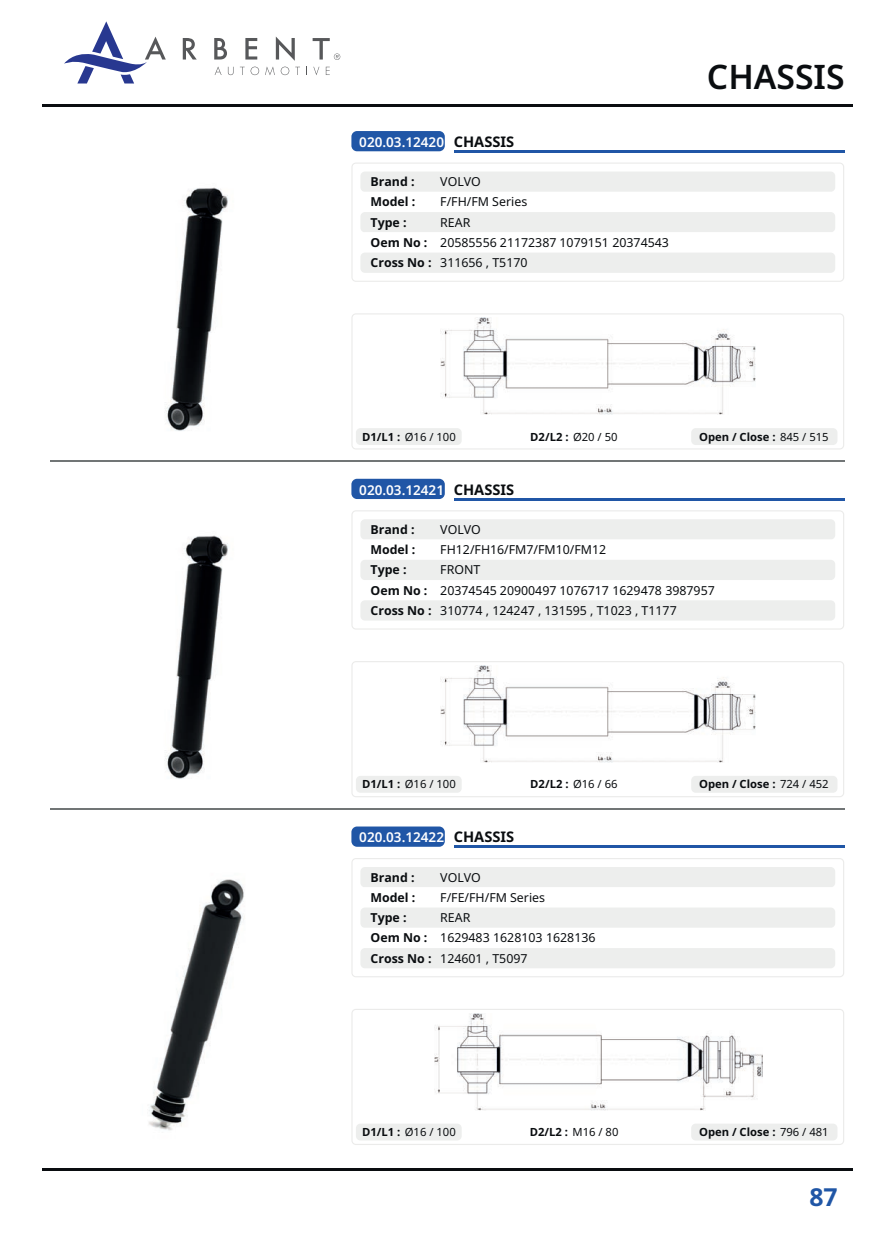
<style>
.page{position:relative;width:893px;height:1259px;background:#fff}
.page>*{position:absolute;margin:0;border:0;box-sizing:border-box;transform-origin:0 0}
.t1{font:600 33.75px "Noto Sans";color:#0a0d10}
.t2{font:700 24.75px "Noto Sans";color:#2056a6}
.t3{font:600 13.5px "Noto Sans";color:#fff}
.t4{font:12.3px/20.2px "Noto Sans";color:#0a0d10}
.t5{font:700 12.3px "Noto Sans";color:#0a0d10}
.t6{font:700 11.25px "Noto Sans";color:#0a0d10}
.t7{font:11.25px "Noto Sans";color:#0a0d10}
.s1{font-weight:700;font-size:14.7px;color:#0a0d10}
.s2{font-weight:700}
.s3{font-weight:400}
</style>
<div class="page">
<svg style="left:215px;top:66px;width:7px;height:9px"></svg>
<svg style="left:228px;top:67px;width:5px;height:8px"></svg>
<svg style="left:240px;top:67px;width:5px;height:8px"></svg>
<svg style="left:251px;top:67px;width:8px;height:8px"></svg>
<svg style="left:313px;top:67px;width:6px;height:8px"></svg>
<svg style="left:326px;top:67px;width:4px;height:8px"></svg>
<svg style="left:183px;top:38px;width:14px;height:22px"></svg>
<svg style="left:214px;top:38px;width:13px;height:22px"></svg>
<svg style="left:245px;top:38px;width:12px;height:22px"></svg>
<svg style="left:265px;top:37px;width:35px;height:38px"></svg>
<svg style="left:64px;top:21px;width:102px;height:62px"></svg>
<svg style="left:313px;top:38px;width:27px;height:22px"></svg>
<hr style="left:42px;top:104px;width:810px;height:2px;background:#0a0d10">
<hr style="left:50px;top:461px;width:794px;height:1px;background:#717576">
<div style="left:351px;top:131px;width:94px;height:20px;background:#2056a6;border-radius:6px"></div>
<hr style="left:454px;top:150px;width:390px;height:2px;background:#2056a6">
<img style="left:165px;top:187px;width:63px;height:244px">
<svg style="left:351px;top:163px;width:493px;height:119px"></svg>
<div style="left:360px;top:171px;width:475px;height:21px;background:#edeeed;border-radius:4px"></div>
<div style="left:360px;top:192px;width:475px;height:20px;background:#fff;border-radius:4px"></div>
<div style="left:360px;top:212px;width:475px;height:20px;background:#edeeed;border-radius:4px"></div>
<div style="left:360px;top:232px;width:475px;height:20px;background:#fff;border-radius:4px"></div>
<div style="left:360px;top:252px;width:475px;height:21px;background:#edeeed;border-radius:4px"></div>
<svg style="left:351px;top:313px;width:493px;height:136px"></svg>
<img style="left:440px;top:318px;width:315px;height:96px">
<div style="left:356px;top:428px;width:106px;height:17px;background:#edeeed;border-radius:4px"></div>
<div style="left:691px;top:428px;width:146px;height:17px;background:#edeeed;border-radius:4px"></div>
<hr style="left:50px;top:808px;width:794px;height:1px;background:#717576">
<div style="left:351px;top:479px;width:94px;height:20px;background:#2056a6;border-radius:6px"></div>
<hr style="left:454px;top:498px;width:390px;height:2px;background:#2056a6">
<img style="left:165px;top:535px;width:63px;height:244px">
<svg style="left:351px;top:510px;width:493px;height:119px"></svg>
<div style="left:360px;top:519px;width:475px;height:20px;background:#edeeed;border-radius:4px"></div>
<div style="left:360px;top:539px;width:475px;height:21px;background:#fff;border-radius:4px"></div>
<div style="left:360px;top:560px;width:475px;height:20px;background:#edeeed;border-radius:4px"></div>
<div style="left:360px;top:580px;width:475px;height:20px;background:#fff;border-radius:4px"></div>
<div style="left:360px;top:600px;width:475px;height:20px;background:#edeeed;border-radius:4px"></div>
<svg style="left:351px;top:661px;width:493px;height:136px"></svg>
<img style="left:440px;top:665px;width:315px;height:97px">
<div style="left:356px;top:776px;width:106px;height:16px;background:#edeeed;border-radius:4px"></div>
<div style="left:691px;top:776px;width:146px;height:16px;background:#edeeed;border-radius:4px"></div>
<div style="left:351px;top:826px;width:94px;height:20px;background:#2056a6;border-radius:6px"></div>
<hr style="left:454px;top:845px;width:390px;height:3px;background:#2056a6">
<img style="left:149px;top:879px;width:95px;height:252px">
<svg style="left:351px;top:858px;width:493px;height:119px"></svg>
<div style="left:360px;top:867px;width:475px;height:20px;background:#edeeed;border-radius:4px"></div>
<div style="left:360px;top:887px;width:475px;height:20px;background:#fff;border-radius:4px"></div>
<div style="left:360px;top:907px;width:475px;height:20px;background:#edeeed;border-radius:4px"></div>
<div style="left:360px;top:927px;width:475px;height:21px;background:#fff;border-radius:4px"></div>
<div style="left:360px;top:948px;width:475px;height:20px;background:#edeeed;border-radius:4px"></div>
<svg style="left:351px;top:1009px;width:493px;height:136px"></svg>
<img style="left:435px;top:1013px;width:327px;height:97px">
<div style="left:356px;top:1123px;width:106px;height:17px;background:#edeeed;border-radius:4px"></div>
<div style="left:691px;top:1123px;width:146px;height:17px;background:#edeeed;border-radius:4px"></div>
<hr style="left:42px;top:1168px;width:810px;height:2px;background:#0a0d10">
<p class="t3" style="left:359px;top:132px;width:156px">020.03.12420 <span class="s1">CHASSIS</span></p>
<p class="t5" style="left:371px;top:173px;width:46px">Brand :</p>
<p class="t4" style="left:440px;top:172px;width:42px">VOLVO</p>
<p class="t5" style="left:370px;top:193px;width:46px">Model :</p>
<p class="t4" style="left:440px;top:192px;width:88px">F/FH/FM Series</p>
<p class="t5" style="left:371px;top:213px;width:38px">Type :</p>
<p class="t4" style="left:371px;top:212px;width:300px;text-indent:70px">REAR<br><span class="s2">Oem No :</span> 20585556 21172387 1079151 20374543<br><span class="s2">Cross No :</span> 311656 , T5170</p>
<h1 class="t1" style="left:707px;top:53px;width:139px">CHASSIS</h1>
<p class="t7" style="left:362px;top:428px;width:95px"><span class="s2">D1/L1 :</span> Ø16 / 100</p>
<p class="t6" style="left:530px;top:428px;width:89px">D2/L2 : <span class="s3">Ø20 / 50</span></p>
<p class="t6" style="left:699px;top:428px;width:131px">Open / Close : <span class="s3">845 / 515</span></p>
<p class="t3" style="left:359px;top:480px;width:156px">020.03.12421 <span class="s1">CHASSIS</span></p>
<p class="t5" style="left:371px;top:521px;width:46px">Brand :</p>
<p class="t4" style="left:440px;top:519px;width:42px">VOLVO</p>
<p class="t5" style="left:370px;top:541px;width:46px">Model :</p>
<p class="t4" style="left:440px;top:540px;width:167px">FH12/FH16/FM7/FM10/FM12</p>
<p class="t5" style="left:371px;top:561px;width:38px">Type :</p>
<p class="t4" style="left:371px;top:560px;width:346px;text-indent:70px">FRONT<br><span class="s2">Oem No :</span> 20374545 20900497 1076717 1629478 3987957<br><span class="s2">Cross No :</span> 310774 , 124247 , 131595 , T1023 , T1177</p>
<p class="t7" style="left:362px;top:776px;width:95px"><span class="s2">D1/L1 :</span> Ø16 / 100</p>
<p class="t6" style="left:530px;top:776px;width:89px">D2/L2 : <span class="s3">Ø16 / 66</span></p>
<p class="t6" style="left:699px;top:776px;width:131px">Open / Close : <span class="s3">724 / 452</span></p>
<p class="t3" style="left:359px;top:828px;width:156px">020.03.12422 <span class="s1">CHASSIS</span></p>
<p class="t5" style="left:371px;top:868px;width:46px">Brand :</p>
<p class="t4" style="left:440px;top:867px;width:42px">VOLVO</p>
<p class="t5" style="left:370px;top:888px;width:46px">Model :</p>
<p class="t4" style="left:440px;top:887px;width:106px">F/FE/FH/FM Series</p>
<p class="t5" style="left:371px;top:909px;width:38px">Type :</p>
<p class="t4" style="left:371px;top:908px;width:226px;text-indent:70px">REAR<br><span class="s2">Oem No :</span> 1629483 1628103 1628136<br><span class="s2">Cross No :</span> 124601 , T5097</p>
<p class="t7" style="left:362px;top:1124px;width:95px"><span class="s2">D1/L1 :</span> Ø16 / 100</p>
<p class="t6" style="left:530px;top:1124px;width:90px">D2/L2 : <span class="s3">M16 / 80</span></p>
<p class="t6" style="left:699px;top:1124px;width:131px">Open / Close : <span class="s3">796 / 481</span></p>
<h2 class="t2" style="left:809px;top:1179px;width:30px">87</h2>
</div>
